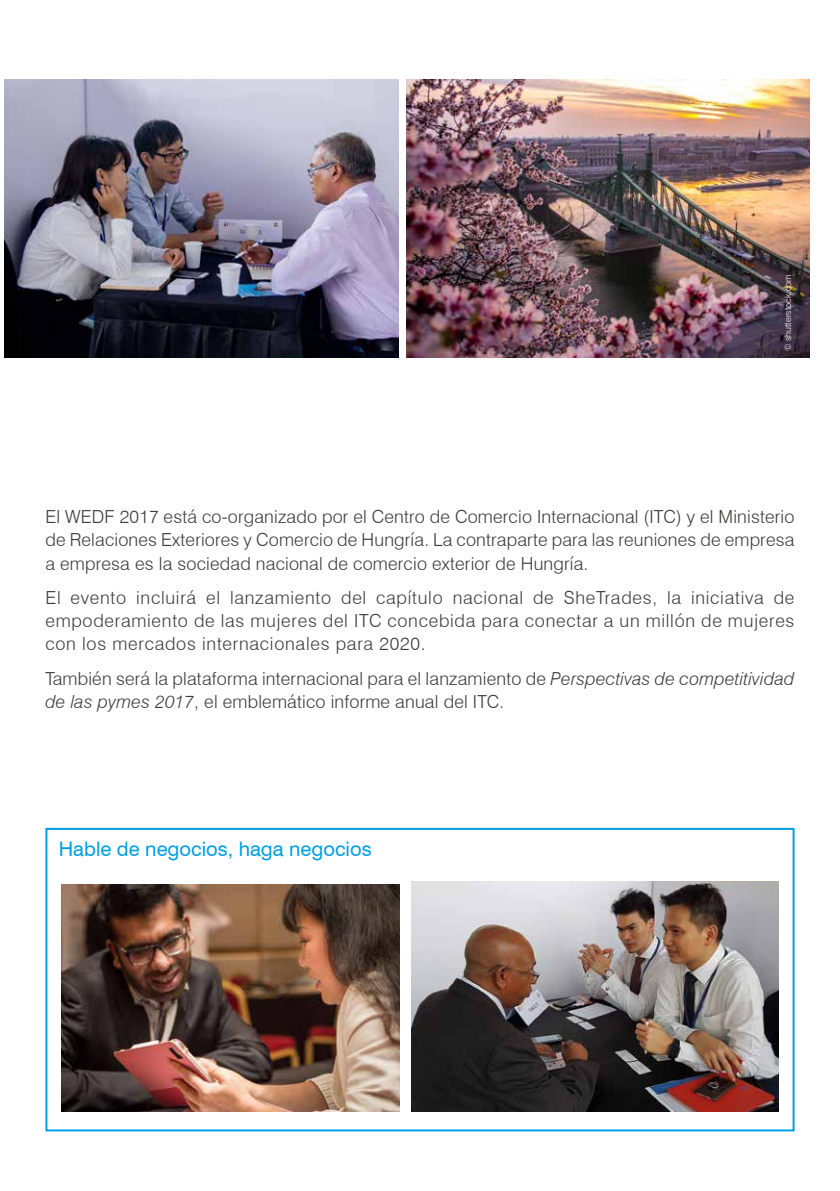
<style>
.page{position:relative;width:840px;height:1191px;background:#fff}
.page>*{position:absolute;margin:0;border:0;box-sizing:border-box;transform-origin:0 0}
.t1{font:20px "Swiss 721 BT";color:#009fe3}
.t2{font:300 18px/23px "Swiss 721 BT";letter-spacing:.01em;color:#3c3c3b;text-align:justify}
.t3{font:300 9px "Swiss 721 BT";color:#fff}
.s1{font-style:italic}
</style>
<div class="page">
<img style="left:406px;top:79px;width:402px;height:278px">
<img style="left:5px;top:79px;width:393px;height:278px">
<div style="left:45px;top:828px;width:749px;height:303px;border:2px solid #009fe3"></div>
<img style="left:62px;top:884px;width:337px;height:227px">
<img style="left:411px;top:882px;width:367px;height:229px">
<p class="t3" style="left:782px;top:351px;width:78px;rotate:-90deg">© shutterstock.com</p>
<p class="t2" style="left:45px;top:505px;width:750px">El WEDF 2017 está co-organizado por el Centro de Comercio Internacional (ITC) y el Ministerio de Relaciones Exteriores y Comercio de Hungría. La contraparte para las reuniones de empresa a empresa es la sociedad nacional de comercio exterior de Hungría.</p>
<p class="t2" style="left:45px;top:586px;width:750px">El evento incluirá el lanzamiento del capítulo nacional de SheTrades, la iniciativa de empoderamiento de las mujeres del ITC concebida para conectar a un millón de mujeres con los mercados internacionales para 2020.</p>
<p class="t2" style="left:45px;top:666px;width:750px">También será la plataforma internacional para el lanzamiento de <span class="s1">Perspectivas de competitividad de las pymes 2017</span>, el emblemático informe anual del ITC.</p>
<p class="t1" style="left:59px;top:837px;width:314px">Hable de negocios, haga negocios</p>
</div>
